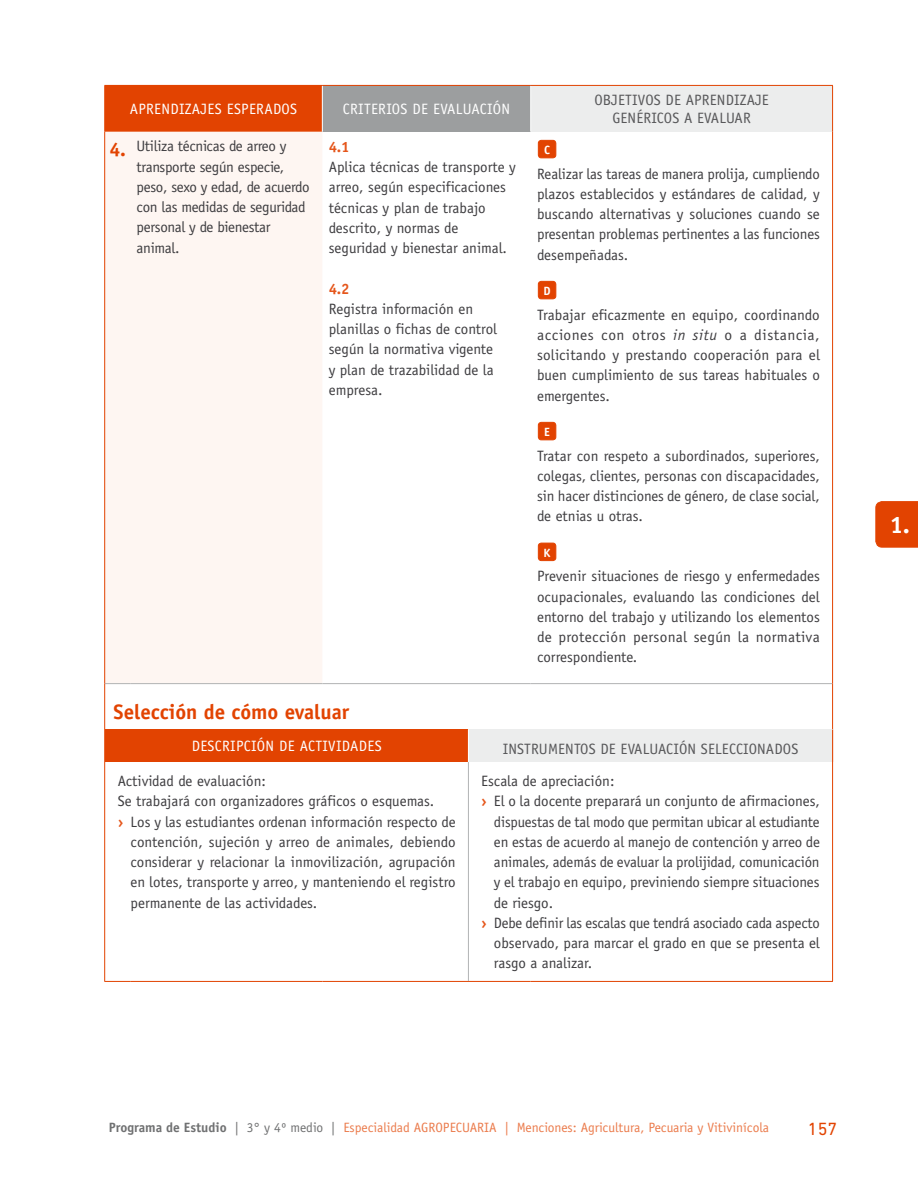
<style>
.page{position:relative;width:918px;height:1188px;background:#fff}
.page>*{position:absolute;margin:0;border:0;box-sizing:border-box;transform-origin:0 0}
.t1{font:700 24px "Officina Sans";color:#fff}
.t2{font:700 21px "Officina Sans";color:#e24301}
.t3{font:18px "DIN Next LT Pro";color:#e24301}
.t4{font:15px/20.2px "Officina Sans";color:#3e3d40;text-align:justify}
.t5{font:15px/20.2px "Officina Sans";letter-spacing:-.02em;color:#3e3d40}
.t6{font:15px/18px "Officina Sans";letter-spacing:.01em;color:#58585a}
.t7{font:15px "Officina Sans";letter-spacing:.02em;color:#fff}
.t8{font:700 15px "Officina Sans";color:#e5561b}
.t9{font:13.5px "Officina Sans";color:#eb7c4d}
.t10{font:700 12px "Officina Sans";color:#fff}
.s1{font-weight:700;font-size:19.5px;color:#e24301}
.s2{font-style:italic}
.s3{font-weight:700;color:#e5561b}
.s4{font-weight:700;color:#707172}
.s5{color:#707172}
</style>
<div class="page">
<svg style="left:875px;top:501px;width:43px;height:47px;background:#e24707"></svg>
<div style="left:105px;top:85px;width:217px;height:47px;background:#e24301"></div>
<div style="left:322px;top:85px;width:209px;height:47px;background:#9c9e9f"></div>
<div style="left:531px;top:85px;width:302px;height:47px;background:#eceded"></div>
<div style="left:105px;top:132px;width:217px;height:551px;background:#fef6f2"></div>
<hr style="left:832px;top:684px;width:1px;height:297px;background:#e24301">
<hr style="left:530px;top:86px;width:1px;height:46px;background:#fff">
<hr style="left:322px;top:86px;width:1px;height:46px;background:#fff">
<hr style="left:104px;top:86px;width:1px;height:46px;background:#e24301">
<hr style="left:832px;top:86px;width:1px;height:46px;background:#e24301">
<hr style="left:104px;top:132px;width:1px;height:552px;background:#e24301">
<hr style="left:322px;top:85px;width:209px;height:1px;background:#e24301">
<hr style="left:531px;top:85px;width:302px;height:1px;background:#e24301">
<svg style="left:105px;top:683px;width:25px;height:1px"></svg>
<hr style="left:130px;top:683px;width:192px;height:1px;background:#b1b3b4">
<hr style="left:322px;top:683px;width:209px;height:1px;background:#b1b3b4">
<hr style="left:531px;top:683px;width:301px;height:1px;background:#b1b3b4">
<hr style="left:832px;top:132px;width:1px;height:552px;background:#e24301">
<hr style="left:104px;top:684px;width:1px;height:297px;background:#e24301">
<svg style="left:104px;top:981px;width:26px;height:1px"></svg>
<hr style="left:130px;top:981px;width:192px;height:1px;background:#e24301">
<hr style="left:322px;top:981px;width:209px;height:1px;background:#e24301">
<hr style="left:531px;top:981px;width:302px;height:1px;background:#e24301">
<div style="left:538px;top:140px;width:18px;height:18px;background:#e24301;border-radius:3px"></div>
<div style="left:538px;top:140px;width:18px;height:18px;border:1px solid #e24301;border-radius:3px"></div>
<div style="left:538px;top:281px;width:18px;height:18px;background:#e24301;border-radius:3px"></div>
<div style="left:538px;top:281px;width:18px;height:18px;border:1px solid #e24301;border-radius:3px"></div>
<div style="left:538px;top:422px;width:18px;height:18px;background:#e24301;border-radius:3px"></div>
<div style="left:538px;top:422px;width:18px;height:18px;border:1px solid #e24301;border-radius:3px"></div>
<div style="left:538px;top:543px;width:18px;height:18px;background:#e24301;border-radius:3px"></div>
<div style="left:538px;top:543px;width:18px;height:18px;border:1px solid #e24301;border-radius:3px"></div>
<div style="left:105px;top:730px;width:363px;height:32px;background:#e24301"></div>
<div style="left:468px;top:730px;width:365px;height:32px;background:#eceded"></div>
<hr style="left:468px;top:730px;width:1px;height:32px;background:#fff">
<hr style="left:832px;top:730px;width:1px;height:32px;background:#e24301">
<hr style="left:468px;top:762px;width:1px;height:219px;background:#b1b3b4">
<p class="t7" style="left:130px;top:100px;width:18px">Aprend</p>
<p class="t7" style="left:179px;top:100px;width:15px">izajes</p>
<p class="t7" style="left:227px;top:100px;width:71px">ESPERADOs</p>
<p class="t7" style="left:343px;top:100px;width:159px">Criterios de eva luación</p>
<p class="t6" style="left:612px;top:91px;width:158px;text-indent:-18px">OBJETIVOS DE APRENDIZAJE genér</p>
<p class="t6" style="left:651px;top:109px;width:14px">icos</p>
<p class="t6" style="left:684px;top:109px;width:51px">aevaluar</p>
<p class="t5" style="left:137px;top:136px;width:175px;text-indent:-27px"><span class="s1">4.</span> Utiliza técnicas de arreo y transporte según especie, peso, sexo y edad, de acuerdo con las medidas de seguridad personal y de bienestar animal.</p>
<p class="t8" style="left:329px;top:138px;width:22px">4.1</p>
<p class="t4" style="left:329px;top:157px;width:189px;text-align:left">Aplica técnicas de transporte y arreo, según especificaciones técnicas y plan de trabajo descrito, y normas de seguridad y bienestar animal.</p>
<p class="t8" style="left:329px;top:279px;width:22px">4.2</p>
<p class="t4" style="left:329px;top:299px;width:170px;text-align:left">Registra información en planillas o fichas de control según la normativa vigente y plan de trazabilidad de la empresa.</p>
<p class="t10" style="left:544px;top:142px;width:7px">C</p>
<p class="t4" style="left:537px;top:163px;width:284px">Realizar las tareas de manera prolija, cumpliendo plazos establecidos y estándares de calidad, y buscando alternativas y soluciones cuando se presentan problemas pertinentes a las funciones desempeñadas.</p>
<p class="t10" style="left:544px;top:283px;width:9px">D</p>
<p class="t4" style="left:537px;top:304px;width:285px">Trabajar eficazmente en equipo, coordinando acciones con otros <span class="s2">in situ</span> o a distancia, solicitando y prestando cooperación para el buen cumplimiento de sus tareas habituales o emergentes.</p>
<p class="t10" style="left:544px;top:424px;width:6px">e</p>
<p class="t4" style="left:537px;top:445px;width:284px">Tratar con respeto a subordinados, superiores, colegas, clientes, personas con discapacidades, sin hacer distinciones de género, de clase social, de etnias u otras.</p>
<p class="t10" style="left:544px;top:545px;width:8px">K</p>
<p class="t4" style="left:537px;top:566px;width:284px">Prevenir situaciones de riesgo y enfermedades ocupacionales, evaluando las condiciones del entorno del trabajo y utilizando los elementos de protección personal según la normativa correspondiente.</p>
<h2 class="t2" style="left:114px;top:699px;width:237px">Selección de cómo evaluar</h2>
<p class="t7" style="left:192px;top:738px;width:17px">Descr</p>
<p class="t7" style="left:230px;top:738px;width:121px">ipción de actividades</p>
<p class="t6" style="left:503px;top:739px;width:9px">Instrumentos</p>
<p class="t6" style="left:600px;top:739px;width:158px">de evaluación seleccionados</p>
<p class="t4" style="left:118px;top:771px;width:150px">Actividad de evaluación:</p>
<p class="t4" style="left:118px;top:791px;width:318px">Se trabajará con organizadores gráficos o esquemas.</p>
<p class="t4" style="left:118px;top:811px;width:339px"><span class="s3">›</span> Los y las estudiantes ordenan información respecto de</p>
<p class="t4" style="left:131px;top:832px;width:326px">contención, sujeción y arreo de animales, debiendo</p>
<p class="t4" style="left:131px;top:852px;width:327px">considerar y relacionar la inmovilización, agrupación</p>
<p class="t4" style="left:131px;top:872px;width:327px">en lotes, transporte y arreo, y manteniendo el registro</p>
<p class="t4" style="left:131px;top:892px;width:188px">permanente de las actividades.</p>
<p class="t4" style="left:481px;top:771px;width:135px">Escala de apreciación:</p>
<p class="t4" style="left:481px;top:791px;width:340px"><span class="s3">›</span> El o la docente preparará un conjunto de afirmaciones,</p>
<p class="t4" style="left:494px;top:811px;width:327px">dispuestas de tal modo que permitan ubicar al estudiante</p>
<p class="t4" style="left:494px;top:832px;width:328px">en estas de acuerdo al manejo de contención y arreo de</p>
<p class="t4" style="left:494px;top:852px;width:327px">animales, además de evaluar la prolijidad, comunicación</p>
<p class="t4" style="left:494px;top:872px;width:327px">y el trabajo en equipo, previniendo siempre situaciones</p>
<p class="t4" style="left:494px;top:892px;width:61px">de riesgo.</p>
<p class="t4" style="left:481px;top:913px;width:340px"><span class="s3">›</span> Debe definir las escalas que tendrá asociado cada aspecto</p>
<p class="t4" style="left:494px;top:933px;width:328px">observado, para marcar el grado en que se presenta el</p>
<p class="t4" style="left:494px;top:953px;width:100px">rasgo a analizar.</p>
<h1 class="t1" style="left:890px;top:509px;width:21px">1.</h1>
<p class="t9" style="left:109px;top:1120px;width:662px"><span class="s4">Programa de Estudio</span> <span class="s5">| 3° y 4º medio |</span> Especialidad AGROPECUARIA | Menciones: Agricultura, Pecuaria y Vitivinícola</p>
<p class="t3" style="left:808px;top:1118px;width:31px">157</p>
</div>
